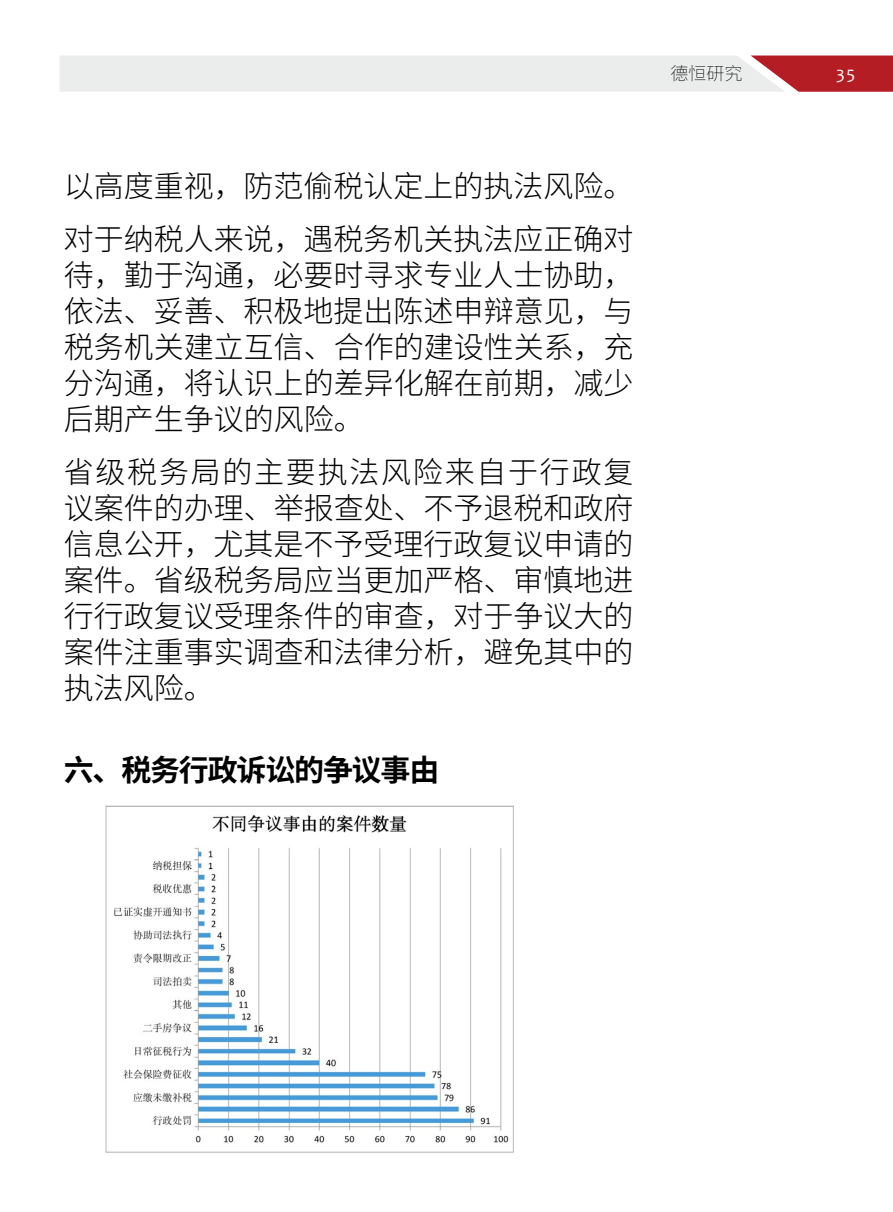
<style>
.page{position:relative;width:893px;height:1212px;background:#fff}
.page>*{position:absolute;margin:0;border:0;box-sizing:border-box;transform-origin:0 0}
.t1{font:300 30px/36px "Source Han Sans CN";color:#000;text-align:justify}
.t2{font:700 30px "Source Han Sans CN";letter-spacing:-.04em;color:#000}
.t3{font:200 18px "Source Han Sans CN";color:#000}
.t4{font:18px "Candara";color:#fff}
</style>
<div class="page">
<svg style="left:60px;top:56px;width:833px;height:36px;background:#e3d0d0"></svg>
<img style="left:105px;top:805px;width:409px;height:348px">
<p class="t1" style="left:64px;top:160px;width:571px;line-height:52.9px">以高度重视，防范偷税认定上的执法风险。对于纳税人来说，遇税务机关执法应正确对</p>
<p class="t1" style="left:64px;top:257px;width:571px">待，勤于沟通，必要时寻求专业人士协助，依法、妥善、积极地提出陈述申辩意见，与税务机关建立互信、合作的建设性关系，充分沟通，将认识上的差异化解在前期，减少后期产生争议的风险。</p>
<p class="t1" style="left:64px;top:454px;width:571px">省级税务局的主要执法风险来自于行政复议案件的办理、举报查处、不予退税和政府信息公开，尤其是不予受理行政复议申请的案件。省级税务局应当更加严格、审慎地进行行政复议受理条件的审查，对于争议大的案件注重事实调查和法律分析，避免其中的执法风险。</p>
<p class="t2" style="left:64px;top:753px;width:377px">六、税务行政诉讼的争议事由</p>
<p class="t3" style="left:670px;top:63px;width:73px">德恒研究</p>
<p class="t4" style="left:836px;top:62px;width:20px">35</p>
</div>
